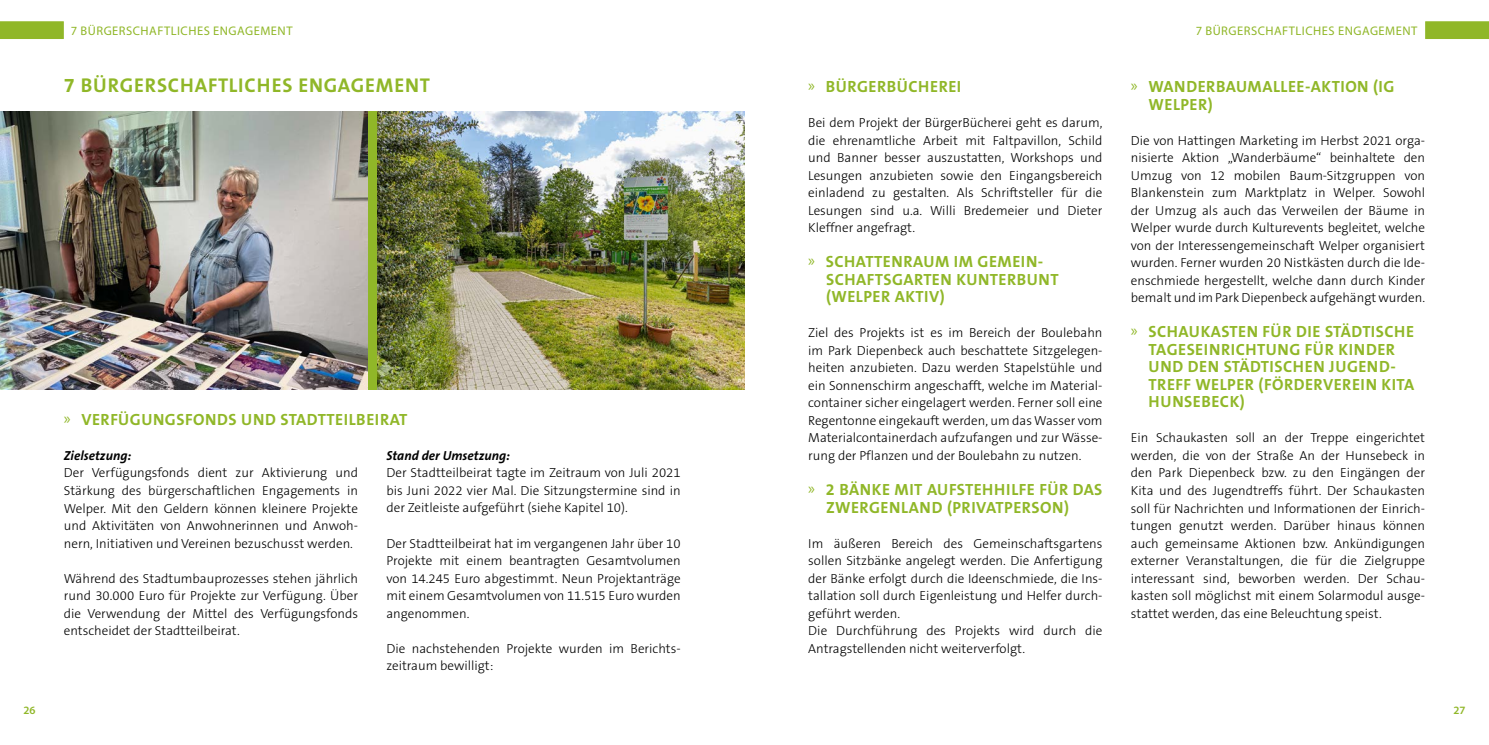
<style>
.page{position:relative;width:1489px;height:745px;background:#fff}
.page>*{position:absolute;margin:0;border:0;box-sizing:border-box;transform-origin:0 0}
.t1{font:700 20px "The Sans B7";letter-spacing:.04em;color:#90b728}
.t2{font:700 16.25px/17.5px "The Sans B7";letter-spacing:.03em;color:#90b728}
.t3{font:300 13.12px/17.5px "The Sans B3";color:#000;text-align:justify}
.t4{font:italic 700 13.12px "The Sans B7";color:#000}
.t5{font:12.5px "Myriad Pro";letter-spacing:.04em;color:#90b728}
.t6{font:600 11.25px "Myriad Pro";color:#90b728}
.s1{font-family:"Myriad Pro";font-weight:400}
</style>
<div class="page">
<svg style="left:1425px;top:21px;width:63px;height:18px"></svg>
<svg style="left:0;top:21px;width:64px;height:18px"></svg>
<img style="left:0;top:111px;width:368px;height:278px">
<img style="left:376px;top:111px;width:368px;height:278px">
<div style="left:368px;top:111px;width:8px;height:278px;background:#90b728"></div>
<p class="t5" style="left:71px;top:23px;width:223px">7 BÜRGERSCHAFTLICHES ENGAGEMENT</p>
<h1 class="t1" style="left:64px;top:75px;width:367px">7 BÜRGERSCHAFTLICHES ENGAGEMENT</h1>
<p class="t2" style="left:64px;top:411px;width:345px"><span class="s1">»</span> VERFÜGUNGSFONDS UND STADTTEILBEIRAT</p>
<p class="t4" style="left:64px;top:448px;width:69px">Zielsetzung:</p>
<p class="t3" style="left:64px;top:464px;width:296px">Der Verfügungsfonds dient zur Aktivierung und Stärkung des bürgerschaftlichen Engagements in Welper. Mit den Geldern können kleinere Projekte und Aktivitäten von Anwohnerinnen und Anwoh&shy;nern, Initiativen und Vereinen bezuschusst werden.</p>
<p class="t3" style="left:64px;top:569px;width:296px">Während des Stadtumbauprozesses stehen jährlich rund 30.000 Euro für Projekte zur Verfügung. Über die Verwendung der Mittel des Verfügungsfonds entscheidet der Stadtteilbeirat.</p>
<p class="t4" style="left:386px;top:448px;width:125px">Stand der Umsetzung:</p>
<p class="t3" style="left:386px;top:464px;width:296px">Der Stadtteilbeirat tagte im Zeitraum von Juli 2021 bis Juni 2022 vier Mal. Die Sitzungstermine sind in der Zeitleiste aufgeführt (siehe Kapitel 10).</p>
<p class="t3" style="left:386px;top:534px;width:296px">Der Stadtteilbeirat hat im vergangenen Jahr über 10<br>Projekte mit einem beantragten Gesamtvolumen von 14.245 Euro abgestimmt. Neun Projektanträge mit einem Gesamtvolumen von 11.515 Euro wurden angenommen.</p>
<p class="t3" style="left:386px;top:639px;width:296px">Die nachstehenden Projekte wurden im Berichts&shy;zeitraum bewilligt:</p>
<p class="t2" style="left:808px;top:78px;width:154px"><span class="s1">»</span> BÜRGERBÜCHEREI</p>
<p class="t3" style="left:808px;top:114px;width:296px">Bei dem Projekt der BürgerBücherei geht es darum, die ehrenamtliche Arbeit mit Faltpavillon, Schild und Banner besser auszustatten, Workshops und Lesungen anzubieten sowie den Eingangsbereich einladend zu gestalten. Als Schriftsteller für die Lesungen sind u.a. Willi Bredemeier und Dieter Kleffner angefragt.</p>
<p class="t2" style="left:826px;top:253px;width:234px;text-indent:-18px"><span class="s1">»</span> SCHATTENRAUM IM GEMEIN-<br>SCHAFTSGARTEN KUNTERBUNT (WELPER AKTIV)</p>
<p class="t3" style="left:808px;top:324px;width:296px">Ziel des Projekts ist es im Bereich der Boulebahn im Park Diepenbeck auch beschattete Sitzgelegen&shy;heiten anzubieten. Dazu werden Stapelstühle und ein Sonnenschirm angeschafft, welche im Material&shy;container sicher eingelagert werden. Ferner soll eine Regentonne eingekauft werden, um das Wasser vom Materialcontainerdach aufzufangen und zur Wässe&shy;rung der Pflanzen und der Boulebahn zu nutzen.</p>
<p class="t2" style="left:826px;top:481px;width:278px;text-indent:-18px"><span class="s1">»</span> 2 BÄNKE MIT AUFSTEHHILFE FÜR DAS<br>ZWERGENLAND (PRIVATPERSON)</p>
<p class="t3" style="left:808px;top:534px;width:296px;text-align:left">Im äußeren Bereich des Gemeinschaftsgartens sollen Sitzbänke angelegt werden. Die Anfertigung der Bänke erfolgt durch die Ideenschmiede, die Ins&shy;tallation soll durch Eigenleistung und Helfer durch&shy;geführt werden.<br>Die Durchführung des Projekts wird durch die Antragstellenden nicht weiterverfolgt.</p>
<p class="t5" style="left:1195px;top:23px;width:223px">7 BÜRGERSCHAFTLICHES ENGAGEMENT</p>
<p class="t2" style="left:1148px;top:78px;width:247px;text-indent:-18px"><span class="s1">»</span> WANDERBAUMALLEE-AKTION (IG<br>WELPER)</p>
<p class="t3" style="left:1130px;top:132px;width:296px">Die von Hattingen Marketing im Herbst 2021 orga&shy;nisierte Aktion „Wanderbäume“ beinhaltete den Umzug von 12 mobilen Baum-Sitzgruppen von Blankenstein zum Marktplatz in Welper. Sowohl der Umzug als auch das Verweilen der Bäume in Welper wurde durch Kulturevents begleitet, welche von der Interessengemeinschaft Welper organisiert wurden. Ferner wurden 20 Nistkästen durch die Ide&shy;enschmiede hergestellt, welche dann durch Kinder bemalt und im Park Diepenbeck aufgehängt wurden.</p>
<p class="t2" style="left:1148px;top:323px;width:267px;text-indent:-18px"><span class="s1">»</span> SCHAUKASTEN FÜR DIE STÄDTISCHE<br>TAGESEINRICHTUNG FÜR KINDER<br>UND DEN STÄDTISCHEN JUGEND-<br>TREFF WELPER (FÖRDERVEREIN KITA<br>HUNSEBECK)</p>
<p class="t3" style="left:1130px;top:429px;width:296px">Ein Schaukasten soll an der Treppe eingerichtet werden, die von der Straße An der Hunsebeck in den Park Diepenbeck bzw. zu den Eingängen der Kita und des Jugendtreffs führt. Der Schaukasten soll für Nachrichten und Informationen der Einrich&shy;tungen genutzt werden. Darüber hinaus können auch gemeinsame Aktionen bzw. Ankündigungen externer Veranstaltungen, die für die Zielgruppe interessant sind, beworben werden. Der Schau&shy;kasten soll möglichst mit einem Solarmodul ausge&shy;stattet werden, das eine Beleuchtung speist.</p>
<p class="t6" style="left:23px;top:703px;width:14px">26</p>
<p class="t6" style="left:1453px;top:703px;width:14px">27</p>
</div>
